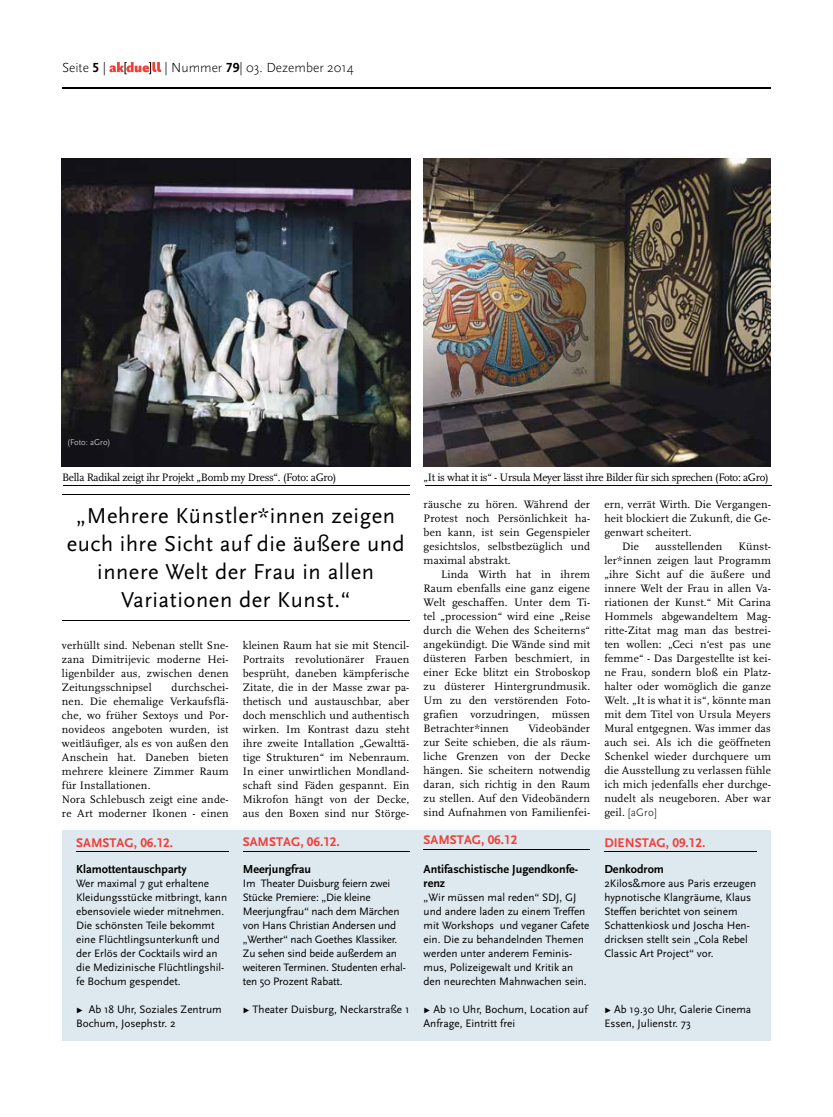
<style>
.page{position:relative;width:833px;height:1117px;background:#fff}
.page>*{position:absolute;margin:0;border:0;box-sizing:border-box;transform-origin:0 0}
.t1{font:22.5px/28px "Scala Sans";letter-spacing:.025em;color:#000;text-align:center}
.t2{font:300 13.75px "Scala Sans";color:#000}
.t3{font:700 13.12px "Scala Sans Caps";color:#f13e38}
.t4{font:700 12.12px/14px "Scala Sans";color:#000}
.t5{font:11.25px/14px "Scala";letter-spacing:.015em;color:#000;text-align:justify}
.t6{font:11.25px/14px "Scala Sans";color:#000}
.t7{font:11.25px "Scala";letter-spacing:-.025em;color:#000}
.t8{font:300 11.25px "Scala Sans";color:#000}
.t9{font:300 8.75px "Scala Sans";letter-spacing:-.005em;color:#fff}
.s1{font-family:"Scala Sans Caps";font-weight:700}
.s2{font-family:"Scala";font-weight:400}
</style>
<div class="page">
<hr style="left:62px;top:87px;width:709px;height:1px;background:#000">
<svg style="left:109px;top:62px;width:52px;height:12px"></svg>
<div style="left:62px;top:830px;width:709px;height:210px;background:#dde9ef"></div>
<hr style="left:76px;top:851px;width:153px;height:1px;background:#000">
<hr style="left:604px;top:851px;width:152px;height:1px;background:#000">
<hr style="left:423px;top:848px;width:167px;height:1px;background:#000">
<hr style="left:243px;top:850px;width:166px;height:1px;background:#000">
<img style="left:62px;top:158px;width:349px;height:308px">
<img style="left:423px;top:158px;width:348px;height:308px">
<hr style="left:63px;top:485px;width:347px;height:1px;background:#000">
<hr style="left:425px;top:485px;width:346px;height:1px;background:#000">
<hr style="left:62px;top:494px;width:347px;height:1px;background:#000">
<hr style="left:62px;top:620px;width:347px;height:1px;background:#000">
<p class="t2" style="left:62px;top:60px;width:45px">Seite <span class="s1">5</span> |</p>
<p class="t2" style="left:165px;top:60px;width:191px">| Nummer <span class="s1">79</span>| 03. Dezember 2014</p>
<p class="t9" style="left:67px;top:437px;width:45px">(Foto: aGro)</p>
<p class="t7" style="left:62px;top:470px;width:276px">Bella Radikal zeigt ihr Projekt „Bomb my Dress“. (Foto: aGro)</p>
<p class="t7" style="left:423px;top:470px;width:346px">„It is what it is“ - Ursula Meyer lässt ihre Bilder für sich sprechen (Foto: aGro)</p>
<h1 class="t1" style="left:67px;top:501px;width:339px">„Mehrere Künstler*innen zeigen euch ihre Sicht auf die äußere und innere Welt der Frau in allen<br>Variationen der Kunst.“</h1>
<p class="t5" style="left:604px;top:497px;width:168px">ern, verrät Wirth. Die Vergangen-</p>
<p class="t5" style="left:604px;top:511px;width:168px">heit blockiert die Zukunft, die Ge-</p>
<p class="t5" style="left:604px;top:525px;width:89px">genwart scheitert.</p>
<p class="t5" style="left:622px;top:539px;width:19px">Die</p>
<p class="t5" style="left:655px;top:539px;width:69px">aus stellenden</p>
<p class="t5" style="left:423px;top:498px;width:168px">räusche zu hören. Während der Protest noch Persönlichkeit ha&shy;ben kann, ist sein Gegenspieler gesichtslos, selbstbezüglich und maximal abstrakt.</p>
<p class="t5" style="left:423px;top:567px;width:168px;text-indent:18px">Linda Wirth hat in ihrem Raum ebenfalls eine ganz eigene Welt geschaffen. Unter dem Ti&shy;tel „procession“ wird eine „Reise durch die Wehen des Scheiterns“ angekündigt. Die Wände sind mit düsteren Farben beschmiert, in einer Ecke blitzt ein Stroboskop zu düsterer Hintergrundmusik.<br>Um zu den verstörenden Foto&shy;grafien vorzudringen, müssen Betrachter*innen</p>
<p class="t5" style="left:604px;top:539px;width:168px;text-indent:134px">Künst&shy;ler*innen zeigen laut Programm „ihre Sicht auf die äußere und innere Welt der Frau in allen Va&shy;riationen der Kunst.“ Mit Carina Hommels abgewandeltem Mag&shy;ritte-Zitat mag man das bestrei&shy;ten wollen: „Ceci n‘est pas une femme“ - Das Dargestellte ist kei&shy;ne Frau, sondern bloß ein Platz&shy;halter oder womöglich die ganze Welt. „It is what it is“, könnte man mit dem Titel von Ursula Meyers Mural entgegnen. Was immer das auch sei. Als ich die geöffneten Schenkel wieder durchquere um die Ausstellung zu verlassen fühle ich mich jedenfalls eher durchge&shy;nudelt als neugeboren. Aber war</p>
<p class="t8" style="left:604px;top:806px;width:54px"><span class="s2">geil.</span> [aGro]</p>
<p class="t5" style="left:243px;top:638px;width:168px">kleinen Raum hat sie mit Stencil-Portraits revolutionärer Frauen besprüht, daneben kämpferische Zitate, die in der Masse zwar pa&shy;thetisch und austauschbar, aber doch menschlich und authentisch wirken. Im Kontrast dazu steht ihre zweite Intallation „Gewalttä&shy;tige Strukturen“ im Nebenraum.<br>In einer unwirtlichen Mondland&shy;schaft sind Fäden gespannt. Ein Mikrofon hängt von der Decke, aus den Boxen sind nur Störge-</p>
<p class="t5" style="left:62px;top:638px;width:168px">verhüllt sind. Nebenan stellt Sne&shy;zana Dimitrijevic moderne Hei&shy;ligenbilder aus, zwischen denen Zeitungsschnipsel</p>
<p class="t5" style="left:62px;top:680px;width:168px;text-align:left;text-indent:110px">durchschei&shy;nen. Die ehemalige Verkaufsflä&shy;che, wo früher Sextoys und Por&shy;novideos angeboten wurden, ist weitläufiger, als es von außen den<br>Anschein hat. Daneben bieten mehrere kleinere Zimmer Raum für Installationen.<br>Nora Schlebusch zeigt eine ande&shy;re Art moderner Ikonen - einen</p>
<p class="t5" style="left:423px;top:721px;width:168px;text-indent:105px">Videobänder zur Seite schieben, die als räum&shy;liche Grenzen von der Decke hängen. Sie scheitern notwendig daran, sich richtig in den Raum zu stellen. Auf den Videobändern sind Aufnahmen von Familienfei-</p>
<p class="t3" style="left:76px;top:835px;width:98px">SAMSTAG, 06.12.</p>
<p class="t4" style="left:76px;top:862px;width:112px">Klamottentauschparty</p>
<p class="t6" style="left:76px;top:876px;width:152px">Wer maximal 7 gut erhaltene<br>Kleidungsstücke mitbringt, kann ebensoviele wieder mitnehmen.<br>Die schönsten Teile bekommt eine Flüchtlingsunterkunft und der Erlös der Cocktails wird an die Medizinische Flüchtlingshil&shy;fe Bochum gespendet.</p>
<p class="t6" style="left:76px;top:1002px;width:147px">Ω Ab 18 Uhr, Soziales Zentrum<br>Bochum, Josephstr. 2</p>
<p class="t3" style="left:243px;top:834px;width:98px">SAMSTAG, 06.12.</p>
<p class="t4" style="left:243px;top:862px;width:70px">Meerjungfrau</p>
<p class="t6" style="left:243px;top:876px;width:165px">Im Theater Duisburg feiern zwei<br>Stücke Premiere: „Die kleine<br>Meerjungfrau“ nach dem Märchen von Hans Christian Andersen und „Werther“ nach Goethes Klassiker.<br>Zu sehen sind beide außerdem an weiteren Terminen. Studenten erhal&shy;ten 50 Prozent Rabatt.</p>
<p class="t6" style="left:243px;top:1002px;width:168px">Ω Theater Duisburg, Neckarstraße 1</p>
<p class="t3" style="left:423px;top:832px;width:95px">SAMSTAG, 06.12</p>
<p class="t4" style="left:423px;top:862px;width:156px">Antifaschistische Jugendkonfe&shy;renz</p>
<p class="t6" style="left:423px;top:890px;width:167px">„Wir müssen mal reden“ SDJ, GJ und andere laden zu einem Treffen mit Workshops und veganer Cafete ein. Die zu behandelnden Themen werden unter anderem Feminis&shy;mus, Polizeigewalt und Kritik an den neurechten Mahnwachen sein.</p>
<p class="t6" style="left:423px;top:1002px;width:165px">Ω Ab 10 Uhr, Bochum, Location auf<br>Anfrage, Eintritt frei</p>
<p class="t3" style="left:604px;top:835px;width:102px">DIENSTAG, 09.12.</p>
<p class="t4" style="left:604px;top:862px;width:61px">Denkodrom</p>
<p class="t6" style="left:604px;top:876px;width:153px">2Kilos&amp;more aus Paris erzeugen hypnotische Klangräume, Klaus<br>Steffen berichtet von seinem<br>Schattenkiosk und Joscha Hen&shy;dricksen stellt sein „Cola Rebel<br>Classic Art Project“ vor.</p>
<p class="t6" style="left:604px;top:1002px;width:148px">Ω Ab 19.30 Uhr, Galerie Cinema<br>Essen, Julienstr. 73</p>
</div>
